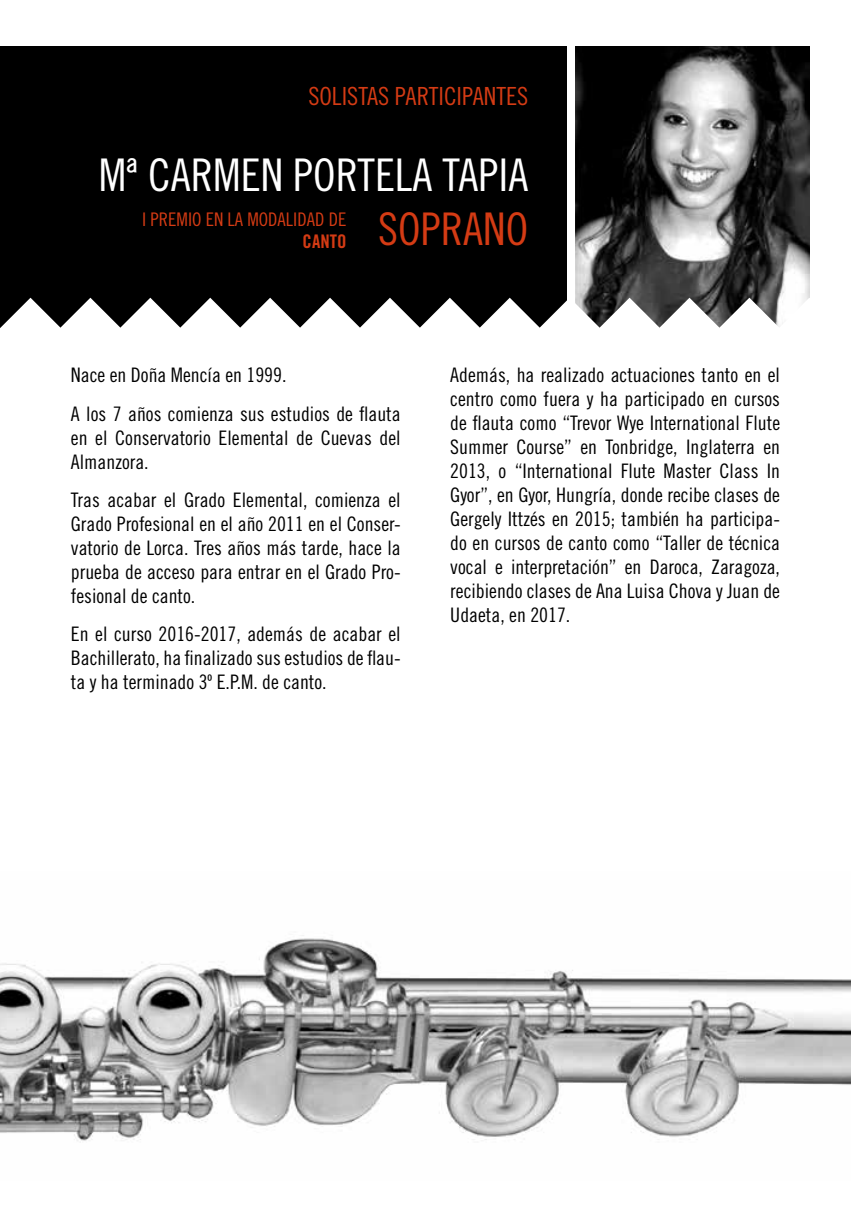
<style>
.page{position:relative;width:851px;height:1205px;background:#fff}
.page>*{position:absolute;margin:0;border:0;box-sizing:border-box;transform-origin:0 0}
.t1{font:45px "Trade Gothic LT Std Cn 18";color:#fff}
.t2{font:45px "Trade Gothic LT Std Cn 18";color:#d43b14}
.t3{font:25px "Trade Gothic LT Std Cn 18";color:#d43b14}
.t4{font:20px/24px "Trade Gothic LT Std Cn 18";color:#000;text-align:justify}
.t5{font:18.75px "Trade Gothic LT Std Cn 18";color:#d43b14}
.t6{font:18.75px "Trade Gothic LT Std Bd Cn 20";color:#d43b14}
</style>
<div class="page">
<img style="left:575px;top:46px;width:234px;height:252px">
<div style="left:0;top:46px;width:566px;height:291px;background:#000"></div>
<svg style="left:0;top:298px;width:809px;height:39px"></svg>
<img style="left:0;top:935px;width:850px;height:206px">
<p class="t3" style="left:308px;top:81px;width:221px">SOLISTAS PARTICIPANTES</p>
<h1 class="t1" style="left:99px;top:149px;width:431px">Mª CARMEN PORTELA TAPIA</h1>
<h1 class="t2" style="left:378px;top:203px;width:151px">SOPRANO</h1>
<p class="t5" style="left:142px;top:208px;width:206px">I PREMIO EN LA MODALIDAD DE</p>
<p class="t6" style="left:302px;top:230px;width:45px">CANTO</p>
<p class="t4" style="left:71px;top:356px;width:331px;line-height:38.2px">Nace en Doña Mencía en 1999.<br>A los 7 años comienza sus estudios de flauta</p>
<p class="t4" style="left:71px;top:425px;width:331px">en el Conservatorio Elemental de Cuevas del<br>Almanzora.</p>
<p class="t4" style="left:71px;top:487px;width:331px">Tras acabar el Grado Elemental, comienza el Grado Profesional en el año 2011 en el Conser&shy;vatorio de Lorca. Tres años más tarde, hace la prueba de acceso para entrar en el Grado Pro&shy;fesional de canto.</p>
<p class="t4" style="left:71px;top:621px;width:331px">En el curso 2016-2017, además de acabar el Bachillerato, ha finalizado sus estudios de flau&shy;ta y ha terminado 3º E.P.M. de canto.</p>
<p class="t4" style="left:450px;top:363px;width:331px">Además, ha realizado actuaciones tanto en el centro como fuera y ha participado en cursos de flauta como “Trevor Wye International Flute Summer Course” en Tonbridge, Inglaterra en 2013, o “International Flute Master Class In Gyor”, en Gyor, Hungría, donde recibe clases de Gergely Ittzés en 2015; también ha participa&shy;do en cursos de canto como “Taller de técnica vocal e interpretación” en Daroca, Zaragoza, recibiendo clases de Ana Luisa Chova y Juan de Udaeta, en 2017.</p>
</div>
